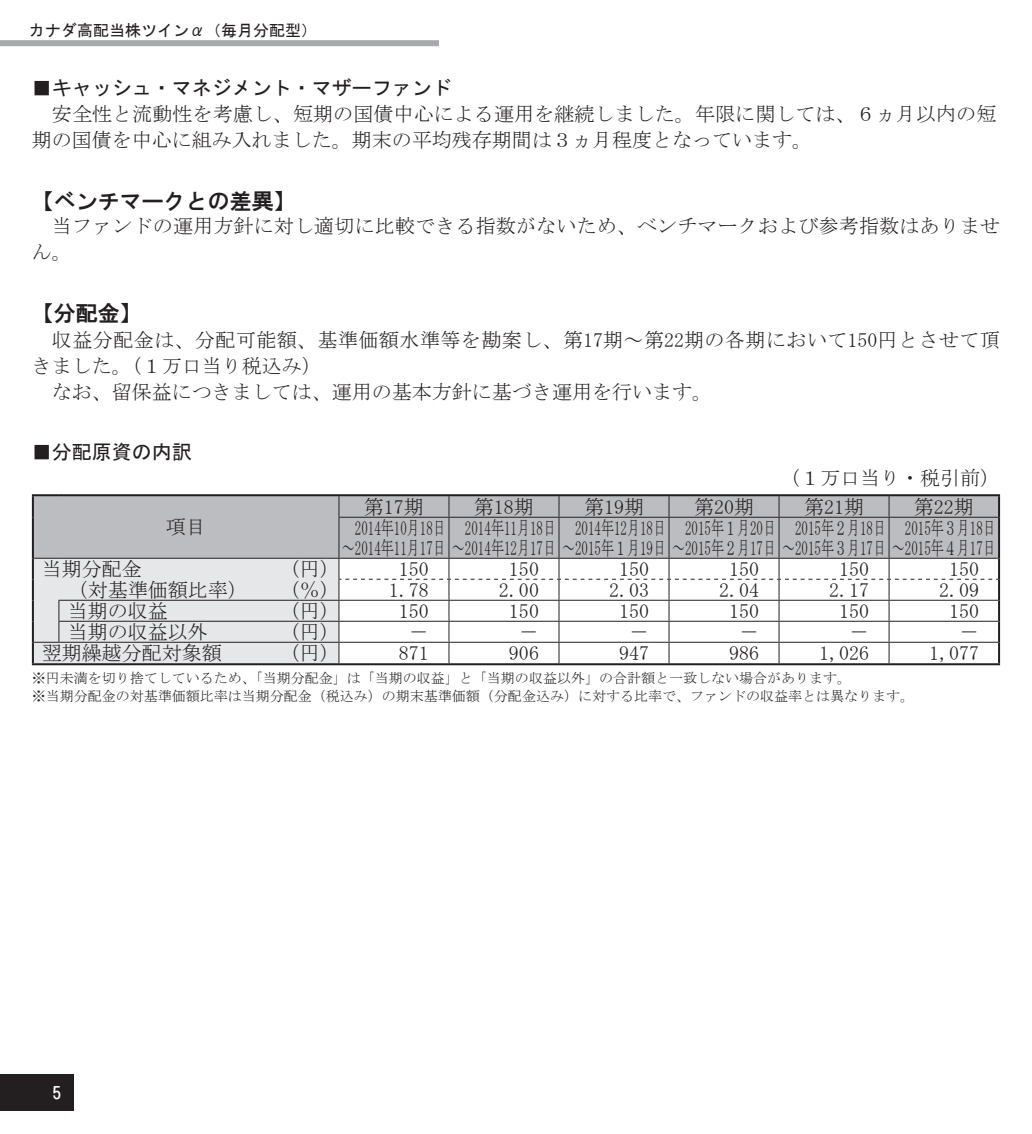
<style>
.page{position:relative;width:1032px;height:1134px;background:#fff}
.page>*{position:absolute;margin:0;border:0;box-sizing:border-box;transform-origin:0 0}
.t1{font:22px "HGS Gothic E";color:#231f20}
.t2{font:20px/20.6px "MS Mincho";color:#231f20}
.t3{font:20px "MS Mincho";letter-spacing:.025em;color:#231f20}
.t4{font:20px "MS Gothic";color:#231f20}
.t5{font:16.6px "HGS Gothic E";color:#fff}
.t6{font:16px "MS Gothic";color:#231f20}
.t7{font:14px/18px "MS Mincho";color:#231f20}
</style>
<div class="page">
<div style="left:0;top:1074px;width:74px;height:37px;background:#231f20"></div>
<div style="left:0;top:40px;width:439px;height:6px;background:#a8a9ad"></div>
<div style="left:34px;top:496px;width:964px;height:62px;background:#bcbdc0"></div>
<hr style="left:32px;top:494px;width:27px;height:2px;background:#231f20">
<hr style="left:32px;top:496px;width:2px;height:21px;background:#231f20">
<hr style="left:59px;top:494px;width:280px;height:2px;background:#231f20">
<hr style="left:339px;top:494px;width:110px;height:2px;background:#231f20">
<hr style="left:449px;top:494px;width:110px;height:2px;background:#231f20">
<hr style="left:559px;top:494px;width:110px;height:2px;background:#231f20">
<hr style="left:669px;top:494px;width:110px;height:2px;background:#231f20">
<hr style="left:779px;top:494px;width:110px;height:2px;background:#231f20">
<hr style="left:889px;top:494px;width:111px;height:2px;background:#231f20">
<hr style="left:998px;top:496px;width:2px;height:21px;background:#231f20">
<hr style="left:32px;top:517px;width:2px;height:41px;background:#231f20">
<hr style="left:998px;top:517px;width:2px;height:41px;background:#231f20">
<hr style="left:32px;top:558px;width:2px;height:21px;background:#231f20">
<hr style="left:998px;top:558px;width:2px;height:21px;background:#231f20">
<hr style="left:32px;top:579px;width:2px;height:21px;background:#231f20">
<hr style="left:998px;top:579px;width:2px;height:21px;background:#231f20">
<hr style="left:32px;top:600px;width:2px;height:21px;background:#231f20">
<hr style="left:998px;top:600px;width:2px;height:21px;background:#231f20">
<hr style="left:32px;top:621px;width:2px;height:21px;background:#231f20">
<hr style="left:998px;top:621px;width:2px;height:21px;background:#231f20">
<hr style="left:32px;top:642px;width:2px;height:21px;background:#231f20">
<hr style="left:998px;top:642px;width:2px;height:21px;background:#231f20">
<hr style="left:32px;top:663px;width:27px;height:2px;background:#231f20">
<hr style="left:59px;top:663px;width:280px;height:2px;background:#231f20">
<hr style="left:339px;top:663px;width:110px;height:2px;background:#231f20">
<hr style="left:449px;top:663px;width:110px;height:2px;background:#231f20">
<hr style="left:559px;top:663px;width:110px;height:2px;background:#231f20">
<hr style="left:669px;top:663px;width:110px;height:2px;background:#231f20">
<hr style="left:779px;top:663px;width:110px;height:2px;background:#231f20">
<hr style="left:889px;top:663px;width:111px;height:2px;background:#231f20">
<svg style="left:338px;top:496px;width:1px;height:21px"></svg>
<svg style="left:448px;top:496px;width:1px;height:21px"></svg>
<svg style="left:558px;top:496px;width:1px;height:21px"></svg>
<svg style="left:668px;top:496px;width:1px;height:21px"></svg>
<svg style="left:778px;top:496px;width:1px;height:21px"></svg>
<svg style="left:888px;top:496px;width:1px;height:21px"></svg>
<hr style="left:338px;top:517px;width:111px;height:1px;background:#231f20">
<hr style="left:338px;top:518px;width:1px;height:40px;background:#231f20">
<hr style="left:449px;top:517px;width:110px;height:1px;background:#231f20">
<hr style="left:448px;top:518px;width:1px;height:40px;background:#231f20">
<hr style="left:559px;top:517px;width:110px;height:1px;background:#231f20">
<hr style="left:558px;top:518px;width:1px;height:40px;background:#231f20">
<hr style="left:669px;top:517px;width:110px;height:1px;background:#231f20">
<hr style="left:668px;top:518px;width:1px;height:40px;background:#231f20">
<hr style="left:779px;top:517px;width:110px;height:1px;background:#231f20">
<hr style="left:778px;top:518px;width:1px;height:40px;background:#231f20">
<hr style="left:889px;top:517px;width:109px;height:1px;background:#231f20">
<hr style="left:888px;top:518px;width:1px;height:40px;background:#231f20">
<svg style="left:33px;top:558px;width:965px;height:106px"></svg>
<p class="t6" style="left:29px;top:23px;width:289px">カナダ高配当株ツインα（毎月分配型）</p>
<p class="t4" style="left:32px;top:78px;width:422px">■キャッシュ・マネジメント・マザーファンド</p>
<p class="t2" style="left:32px;top:101px;width:966px;line-height:26px;text-indent:20px">安全性と流動性を考慮し、短期の国債中心による運用を継続しました。年限に関しては、６ヵ月以内の短期の国債を中心に組み入れました。期末の平均残存期間は３ヵ月程度となっています。</p>
<p class="t1" style="left:32px;top:190px;width:266px">【ベンチマークとの差異】</p>
<p class="t2" style="left:32px;top:213px;width:970px;line-height:26px;text-indent:20px">当ファンドの運用方針に対し適切に比較できる指数がないため、ベンチマークおよび参考指数はありません。</p>
<p class="t1" style="left:32px;top:302px;width:111px">【分配金】</p>
<p class="t3" style="left:52px;top:330px;width:950px">収益分配金は、分配可能額、基準価額水準等を勘案し、第17期～第22期の各期において150円とさせて頂</p>
<p class="t2" style="left:32px;top:356px;width:291px">きました。（１万口当り税込み）</p>
<p class="t2" style="left:52px;top:382px;width:661px">なお、留保益につきましては、運用の基本方針に基づき運用を行います。</p>
<p class="t4" style="left:32px;top:442px;width:161px">■分配原資の内訳</p>
<p class="t2" style="left:166px;top:517px;width:41px">項目</p>
<p class="t2" style="left:780px;top:468px;width:221px">（１万口当り・税引前）</p>
<p class="t2" style="left:342px;top:496px;width:655px;text-indent:572px">第22期　2014年10月18日　2014年11月18日　2014年12月18日　2015年１月20日　2015年２月18日　2015年３月18日～2014年11月17日～2014年12月17日～2015年１月19日～2015年２月17日～2015年３月17日～2015年４月17日</p>
<p class="t2" style="left:364px;top:496px;width:61px">第17期</p>
<p class="t2" style="left:474px;top:496px;width:61px">第18期</p>
<p class="t2" style="left:584px;top:496px;width:61px">第19期</p>
<p class="t2" style="left:694px;top:496px;width:61px">第20期</p>
<p class="t2" style="left:804px;top:496px;width:61px">第21期</p>
<p class="t2" style="left:42px;top:559px;width:101px">当期分配金</p>
<p class="t2" style="left:280px;top:559px;width:61px">（円）</p>
<p class="t2" style="left:399px;top:558px;width:31px">150</p>
<p class="t2" style="left:509px;top:558px;width:31px">150</p>
<p class="t2" style="left:619px;top:558px;width:31px">150</p>
<p class="t2" style="left:729px;top:558px;width:31px">150</p>
<p class="t2" style="left:839px;top:558px;width:31px">150</p>
<p class="t2" style="left:949px;top:558px;width:31px">150</p>
<p class="t2" style="left:68px;top:579px;width:182px">（対基準価額比率）</p>
<p class="t2" style="left:280px;top:579px;width:61px">（％）</p>
<p class="t2" style="left:389px;top:579px;width:41px">1.78</p>
<p class="t2" style="left:499px;top:579px;width:41px">2.00</p>
<p class="t2" style="left:609px;top:579px;width:41px">2.03</p>
<p class="t2" style="left:719px;top:579px;width:41px">2.04</p>
<p class="t2" style="left:829px;top:579px;width:41px">2.17</p>
<p class="t2" style="left:939px;top:579px;width:41px">2.09</p>
<p class="t2" style="left:68px;top:600px;width:102px">当期の収益</p>
<p class="t2" style="left:280px;top:600px;width:61px">（円）</p>
<p class="t2" style="left:399px;top:600px;width:31px">150</p>
<p class="t2" style="left:509px;top:600px;width:31px">150</p>
<p class="t2" style="left:619px;top:600px;width:31px">150</p>
<p class="t2" style="left:729px;top:600px;width:31px">150</p>
<p class="t2" style="left:839px;top:600px;width:31px">150</p>
<p class="t2" style="left:949px;top:600px;width:31px">150</p>
<p class="t2" style="left:68px;top:621px;width:142px">当期の収益以外</p>
<p class="t2" style="left:280px;top:621px;width:61px">（円）</p>
<p class="t2" style="left:409px;top:621px;width:21px">－</p>
<p class="t2" style="left:519px;top:621px;width:21px">－</p>
<p class="t2" style="left:629px;top:621px;width:21px">－</p>
<p class="t2" style="left:739px;top:621px;width:21px">－</p>
<p class="t2" style="left:849px;top:621px;width:21px">－</p>
<p class="t2" style="left:959px;top:621px;width:21px">－</p>
<p class="t2" style="left:42px;top:643px;width:181px">翌期繰越分配対象額</p>
<p class="t2" style="left:280px;top:643px;width:61px">（円）</p>
<p class="t2" style="left:399px;top:643px;width:31px">871</p>
<p class="t2" style="left:509px;top:643px;width:31px">906</p>
<p class="t2" style="left:619px;top:643px;width:31px">947</p>
<p class="t2" style="left:729px;top:643px;width:31px">986</p>
<p class="t2" style="left:819px;top:643px;width:51px">1,026</p>
<p class="t2" style="left:929px;top:643px;width:51px">1,077</p>
<p class="t7" style="left:32px;top:669px;width:883px">※円未満を切り捨てしているため、「当期分配金」は「当期の収益」と「当期の収益以外」の合計額と一致しない場合があります。<br>※当期分配金の対基準価額比率は当期分配金（税込み）の期末基準価額（分配金込み）に対する比率で、ファンドの収益率とは異なります。</p>
<p class="t5" style="left:52px;top:1085px;width:11px">5</p>
</div>
